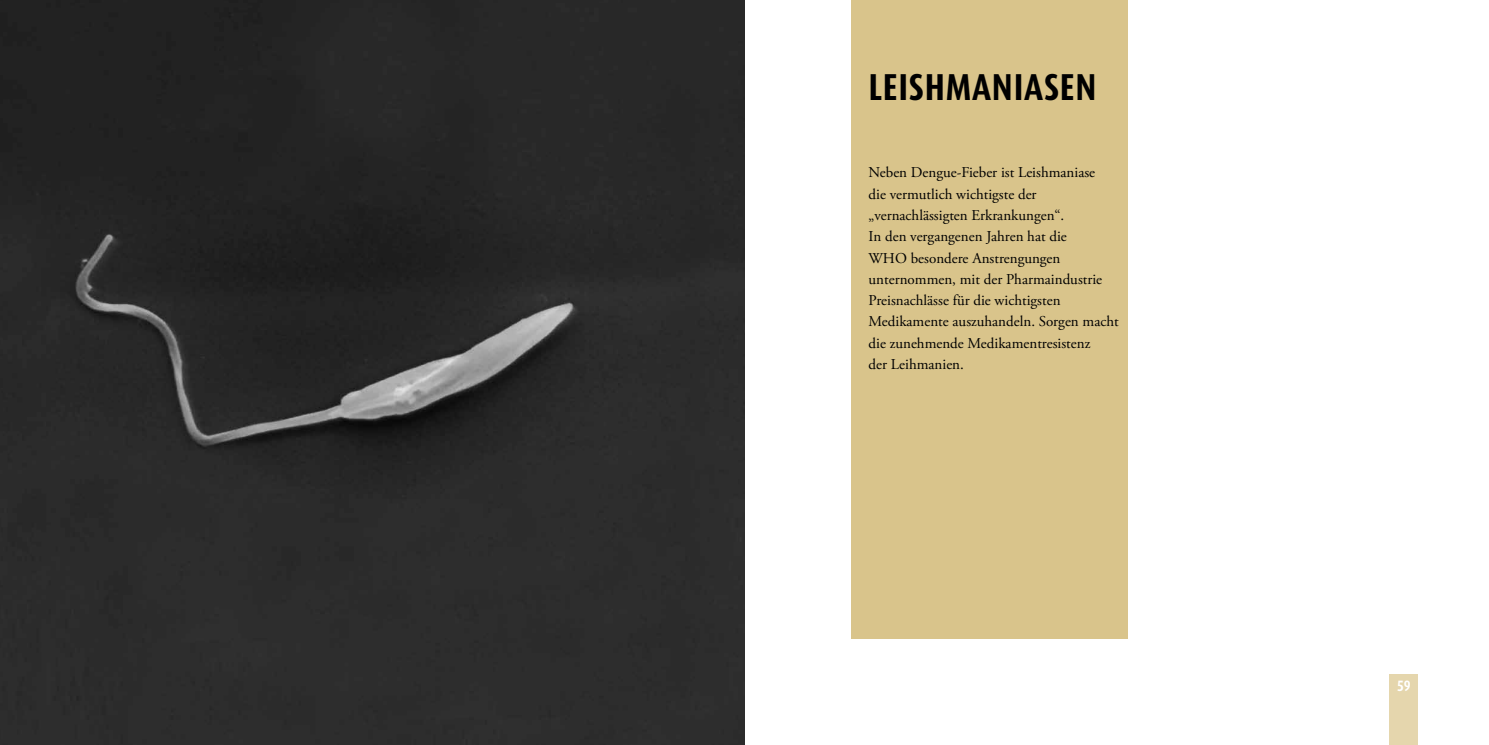
<style>
.page{position:relative;width:1489px;height:745px;background:#fff}
.page>*{position:absolute;margin:0;border:0;box-sizing:border-box;transform-origin:0 0}
.t1{font:700 37.5px "Dax Condensed";color:#000}
.t2{font:15px/21.2px "Adobe Garamond Pro";color:#000}
.t3{font:700 15px "Dax Condensed";color:#fff}
</style>
<div class="page">
<img style="left:0;top:0;width:744px;height:744px">
<div style="left:1389px;top:673px;width:28px;height:71px;background:#e5d6ad"></div>
<div style="left:850px;top:0;width:277px;height:638px;background:#d9c48b"></div>
<h1 class="t1" style="left:868px;top:66px;width:225px">LEISHMANIASEN</h1>
<p class="t2" style="left:868px;top:162px;width:252px">Neben Dengue-Fieber ist Leishmaniase<br>die vermutlich wichtigste der „vernachlässigten Erkrankungen“.<br>In den vergangenen Jahren hat die<br>WHO besondere Anstrengungen unternommen, mit der Pharmaindustrie Preisnachlässe für die wichtigsten Medikamente auszuhandeln. Sorgen macht die zunehmende Medikamentresistenz<br>der Leihmanien.</p>
<p class="t3" style="left:1396px;top:677px;width:15px">59</p>
</div>
